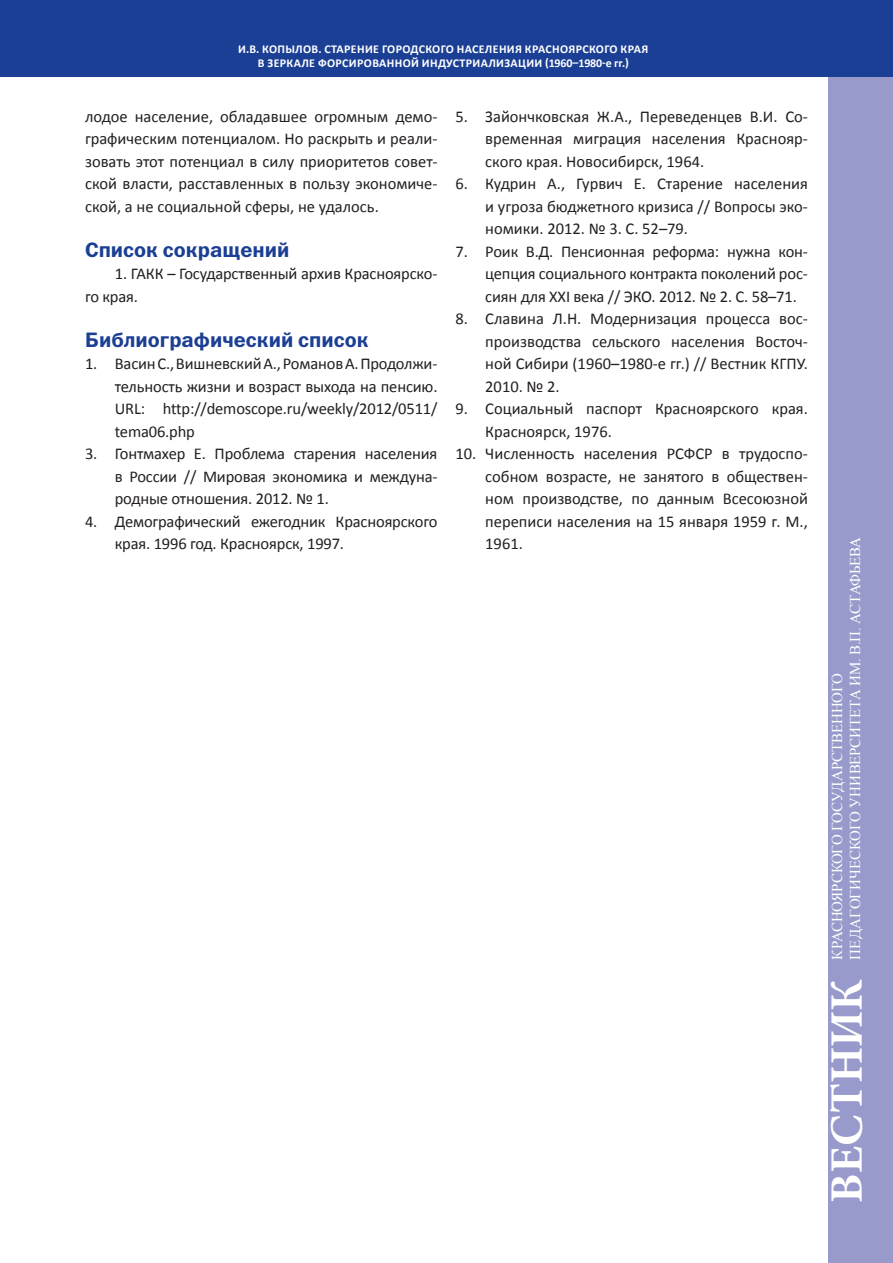
<style>
.page{position:relative;width:893px;height:1263px;background:#fff}
.page>*{position:absolute;margin:0;border:0;box-sizing:border-box;transform-origin:0 0}
.t1{font:700 46.5px "Minion Pro";color:#fff}
.t2{font:21px "ez Franklin Goth Demi";color:#1b3f94}
.t3{font:16.5px/22.5px "Calibri";letter-spacing:-.01em;color:#231f20;text-align:justify}
.t4{font:15px/18px "Times New Roman";letter-spacing:-.01em;color:#fff}
.t5{font:700 12px/13.5px "Calibri";letter-spacing:.03em;color:#fff}
</style>
<div class="page">
<div style="left:828px;top:0;width:65px;height:1263px;background:#979aca"></div>
<div style="left:0;top:0;width:893px;height:77px;background:#1b3f94"></div>
<p class="t5" style="left:238px;top:42px;width:40px">И.В. Копылов</p>
<p class="t5" style="left:258px;top:42px;width:392px;text-indent:61px">. СТАРЕНИЕ ГОРОДСКОГО НАСЕЛЕНИЯ КРАСНОЯРСКОГО КРАЯ<br>В ЗЕРКАЛЕ ФОРСИРОВАННОЙ ИНДУСТРИАЛИЗАЦИИ (1960–1980-е гг.)</p>
<p class="t3" style="left:85px;top:105px;width:354px">лодое население, обладавшее огромным демо&shy;графическим потенциалом. Но раскрыть и реали&shy;зовать этот потенциал в силу приоритетов совет&shy;ской власти, расставленных в пользу экономиче&shy;ской, а не социальной сферы, не удалось.</p>
<p class="t2" style="left:85px;top:237px;width:206px">Список сокращений</p>
<p class="t3" style="left:85px;top:262px;width:354px;text-indent:30px">1. ГАКК – Государственный архив Красноярско&shy;го края.</p>
<p class="t2" style="left:85px;top:327px;width:285px">Библиографический список</p>
<p class="t3" style="left:115px;top:352px;width:324px;text-indent:-30px">1. Васин С., Вишневский А., Романов А. Продолжи&shy;тельность жизни и возраст выхода на пенсию.<br>URL: http://demoscope.ru/weekly/2012/0511/ tema06.php</p>
<p class="t3" style="left:115px;top:442px;width:324px;text-indent:-30px">3. Гонтмахер Е. Проблема старения населения в России // Мировая экономика и междуна&shy;родные отношения. 2012. № 1.</p>
<p class="t3" style="left:115px;top:510px;width:324px;text-indent:-30px">4. Демографический ежегодник Красноярского края. 1996 год. Красноярск, 1997.</p>
<p class="t3" style="left:485px;top:105px;width:324px;text-indent:-30px">5. Зайончковская Ж.А., Переведенцев В.И. Со&shy;временная миграция населения Краснояр&shy;ского края. Новосибирск, 1964.</p>
<p class="t3" style="left:485px;top:172px;width:324px;text-indent:-30px">6. Кудрин А., Гурвич Е. Старение населения и угроза бюджетного кризиса // Вопросы эко&shy;номики. 2012. № 3. С. 52–79.</p>
<p class="t3" style="left:485px;top:240px;width:324px;text-indent:-30px">7. Роик В.Д. Пенсионная реформа: нужна кон&shy;цепция социального контракта поколений рос&shy;сиян для XXI века // ЭКО. 2012. № 2. С. 58–71.</p>
<p class="t3" style="left:485px;top:307px;width:324px;text-indent:-30px">8. Славина Л.Н. Модернизация процесса вос&shy;производства сельского населения Восточ&shy;ной Сибири (1960–1980-е гг.) // Вестник КГПУ.<br>2010. № 2.</p>
<p class="t3" style="left:485px;top:397px;width:324px;text-indent:-30px">9. Социальный паспорт Красноярского края.<br>Красноярск, 1976.</p>
<p class="t3" style="left:485px;top:442px;width:324px;text-indent:-30px">10. Численность населения РСФСР в трудоспо&shy;собном возрасте, не занятого в обществен&shy;ном производстве, по данным Всесоюзной переписи населения на 15 января 1959 г. М., 1961.</p>
<p class="t4" style="left:828px;top:959px;width:424px;rotate:-90deg">Красноярского государственного педагогического университета им. В.П. Астафьева</p>
<h1 class="t1" style="left:819px;top:1202px;width:226px;rotate:-90deg">ВЕСТНИК</h1>
</div>
